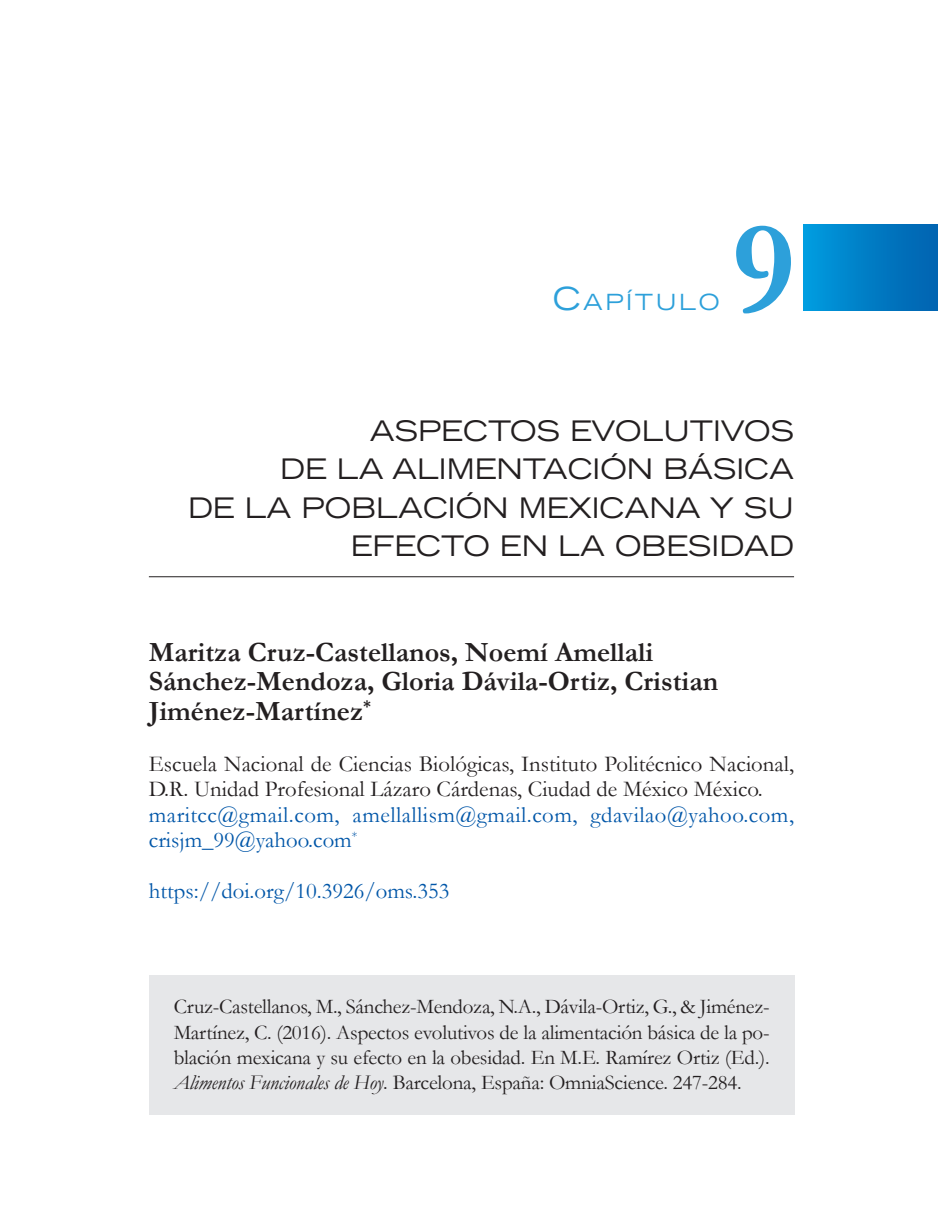
<style>
.page{position:relative;width:938px;height:1221px;background:#fff}
.page>*{position:absolute;margin:0;border:0;box-sizing:border-box;transform-origin:0 0}
.Titulo_num{font:700 133px "Garamond";color:#2da0da}
.Cap_autor{font:700 28px/29.8px "Garamond";color:#231f20}
.Titulo_capítulo{font:expanded 28px/38.5px "Trade Gothic LH";color:#231f20;text-align:right}
.Cap_direccion{font:22.75px/25.4px "Garamond";color:#231f20}
.Cap_direccion-2{font:22.75px/25.4px "Garamond";letter-spacing:.02em;color:#0156a8}
.Cap_direccion-3{font:22.75px "Garamond";color:#0156a8}
.Titulo_cap_num{font:expanded 22.05px "Trade Gothic LH";letter-spacing:.115em;color:#2da0da}
.Cap_caja_gris{font:21px/25.4px "Garamond";letter-spacing:-.01em;color:#231f20;text-align:justify}
.s1{font-size:31.5px}
.s2{font-style:italic}
</style>
<div class="page">
<hr style="left:149px;top:576px;width:645px;height:1px;background:#231f20">
<div style="left:804px;top:224px;width:134px;height:87px;background:linear-gradient(to right,#009bde,#0161ae)"></div>
<div style="left:149px;top:974px;width:645px;height:140px;background:#e6e7e9"></div>
<p class="Titulo_cap_num" style="left:552px;top:288px;width:168px"><span class="s1">C</span>APÍTULO</p>
<p class="Titulo_num" style="left:732px;top:179px;width:64px">9</p>
<p class="Titulo_capítulo" style="left:188px;top:411px;width:607px">ASPECTOS EVOLUTIVOS<br>DE LA ALIMENTACIÓN BÁSICA<br>DE LA POBLACIÓN MEXICANA Y SU<br>EFECTO EN LA OBESIDAD</p>
<p class="Cap_autor" style="left:149px;top:637px;width:571px">Maritza Cruz-Castellanos, Noemí Amellali<br>Sánchez-Mendoza, Gloria Dávila-Ortiz, Cristian<br>Jiménez-Martínez<sup>*</sup></p>
<p class="Cap_direccion" style="left:149px;top:750px;width:646px">Escuela Nacional de Ciencias Biológicas, Instituto Politécnico Nacional,<br>D.R. Unidad Profesional Lázaro Cárdenas, Ciudad de México México.</p>
<p class="Cap_direccion-2" style="left:149px;top:801px;width:646px">maritcc@gmail.com, amellallism@gmail.com, gdavilao@yahoo.com, crisjm_99@yahoo.com<sup>*</sup></p>
<p class="Cap_direccion-3" style="left:149px;top:875px;width:302px">https://doi.org/10.3926/oms.353</p>
<p class="Cap_caja_gris" style="left:174px;top:993px;width:597px">Cruz-Castellanos, M., Sánchez-Mendoza, N.A., Dávila-Ortiz, G., &amp; Jiménez-Martínez, C. (2016). Aspectos evolutivos de la alimentación básica de la po&shy;blación mexicana y su efecto en la obesidad. En M.E. Ramírez Ortiz (Ed.).<br><span class="s2">Alimentos Funcionales de Hoy</span>. Barcelona, España: OmniaScience. 247-284.</p>
</div>
